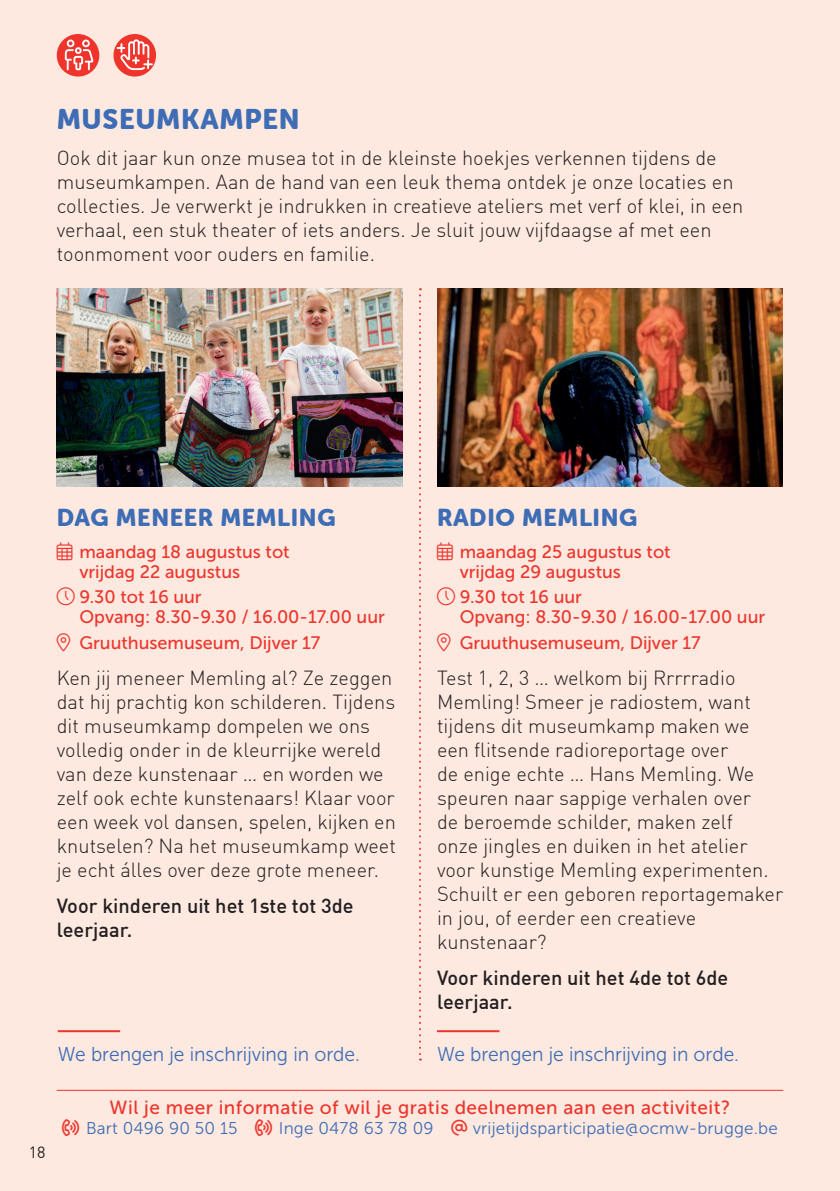
<style>
.page{position:relative;width:840px;height:1191px;background:#fff}
.page>*{position:absolute;margin:0;border:0;box-sizing:border-box;transform-origin:0 0}
.t1{font:28px "Museo Sans Rounded 900";letter-spacing:.025em;color:#3e6db5}
.t2{font:24px "Museo Sans Rounded 900";letter-spacing:.025em;color:#3e6db5}
.t3{font:300 20px/24px "DIN Offc Pro";color:#231f20}
.t4{font:500 20px/24px "DIN Offc Pro";color:#231f20}
.t5{font:20px "Museo Sans 300";color:#3e6db5;scale:.96 1}
.t6{font:19px "Museo Sans 500";letter-spacing:.025em;color:#ee342b}
.t7{font:18px/20px "Museo Sans 500";color:#ee342b}
.t8{font:17px "Museo Sans 300";letter-spacing:.01em;color:#3e6db5}
.t9{font:16px "DIN Offc Pro";color:#231f20}
.s1{color:#ee342b}
</style>
<div class="page">
<div style="left:0;top:0;width:839px;height:1191px;background:#fde9e0"></div>
<img style="left:437px;top:288px;width:345px;height:199px">
<img style="left:57px;top:288px;width:346px;height:199px">
<div style="left:57px;top:34px;width:42px;height:43px;background:#ee342b;border-radius:50%"></div>
<svg style="left:65px;top:40px;width:29px;height:30px"></svg>
<svg style="left:113px;top:34px;width:43px;height:43px"></svg>
<svg style="left:117px;top:39px;width:36px;height:31px"></svg>
<hr style="left:58px;top:1030px;width:62px;height:2px;background:#ee342b">
<hr style="left:437px;top:1030px;width:62px;height:2px;background:#ee342b">
<hr style="left:57px;top:1089px;width:725px;height:1px;background:#ee342b">
<svg style="left:419px;top:288px;width:2px;height:772px"></svg>
<h1 class="t1" style="left:57px;top:104px;width:244px">MUSEUMKAMPEN</h1>
<p class="t3" style="left:57px;top:144px;width:687px">Ook dit jaar kun onze musea tot in de kleinste hoekjes verkennen tijdens de museumkampen. Aan de hand van een leuk thema ontdek je onze locaties en collecties. Je verwerkt je indrukken in creatieve ateliers met verf of klei, in een verhaal, een stuk theater of iets anders. Je sluit jouw vijfdaagse af met een toonmoment voor ouders en familie.</p>
<p class="t2" style="left:57px;top:504px;width:280px">DAG MENEER MEMLING</p>
<p class="t7" style="left:79px;top:541px;width:212px">maandag 18 augustus tot vrijdag 22 augustus</p>
<p class="t7" style="left:79px;top:587px;width:307px">9.30 tot 16 uur<br>Opvang: 8.30-9.30 / 16.00-17.00 uur</p>
<p class="t7" style="left:79px;top:633px;width:242px">Gruuthusemuseum, Dijver 17</p>
<p class="t3" style="left:57px;top:663px;width:340px">Ken jij meneer Memling al? Ze zeggen dat hij prachtig kon schilderen. Tijdens dit museumkamp dompelen we ons volledig onder in de kleurrijke wereld van deze kunstenaar … en worden we zelf ook echte kunstenaars! Klaar voor een week vol dansen, spelen, kijken en knutselen? Na het museumkamp weet je echt álles over deze grote meneer.</p>
<p class="t4" style="left:57px;top:891px;width:298px">Voor kinderen uit het 1ste tot 3de leerjaar.</p>
<p class="t2" style="left:437px;top:504px;width:202px">RADIO MEMLING</p>
<p class="t7" style="left:459px;top:541px;width:212px">maandag 25 augustus tot vrijdag 29 augustus</p>
<p class="t7" style="left:459px;top:587px;width:307px">9.30 tot 16 uur<br>Opvang: 8.30-9.30 / 16.00-17.00 uur</p>
<p class="t7" style="left:459px;top:633px;width:242px">Gruuthusemuseum, Dijver 17</p>
<p class="t3" style="left:437px;top:663px;width:347px">Test 1, 2, 3 … welkom bij Rrrrradio<br>Memling! Smeer je radiostem, want tijdens dit museumkamp maken we een flitsende radioreportage over<br>de enige echte … Hans Memling. We speuren naar sappige verhalen over<br>de beroemde schilder, maken zelf<br>onze jingles en duiken in het atelier voor kunstige Memling experimenten.<br>Schuilt er een geboren reportagemaker in jou, of eerder een creatieve kunstenaar?</p>
<p class="t4" style="left:437px;top:963px;width:293px">Voor kinderen uit het 4de tot 6de leerjaar.</p>
<p class="t9" style="left:29px;top:1139px;width:18px">18</p>
<p class="t5" style="left:58px;top:1042px;width:316px">We brengen je inschrijving in orde.</p>
<p class="t5" style="left:437px;top:1042px;width:316px">We brengen je inschrijving in orde.</p>
<p class="t6" style="left:110px;top:1096px;width:622px">Wil je meer informatie of wil je gratis deelnemen aan een activiteit?</p>
<p class="t8" style="left:62px;top:1118px;width:372px"><span class="s1">★</span> Bart 0496 90 50 15 <span class="s1">★</span> Inge 0478 63 78 09</p>
<p class="t8" style="left:472px;top:1118px;width:306px">vrijetijdsparticipatie@ocmw-brugge.be</p>
</div>
